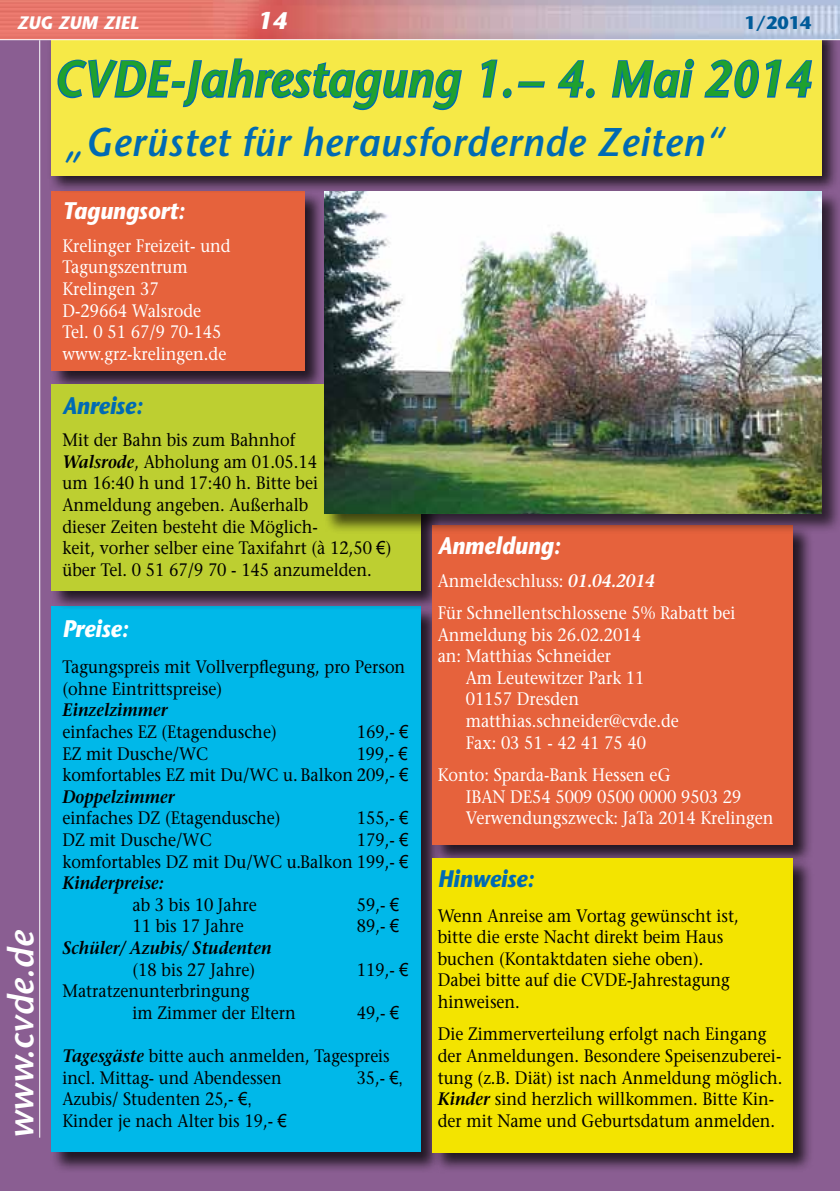
<style>
.page{position:relative;width:840px;height:1191px;background:#fff}
.page>*{position:absolute;margin:0;border:0;box-sizing:border-box;transform-origin:0 0}
.t1{font:italic 600 50px "Stone Sans";letter-spacing:.01em;color:#1fa12e;scale:.92 1}
.t2{font:italic 600 40px "Stone Sans";letter-spacing:.02em;color:#006ab3;scale:.95 1}
.t3{font:italic 600 36px "Stone Sans";color:#fff}
.t4{font:italic 700 24px "Stone Sans";color:#fff;scale:.9 1}
.t5{font:italic 700 24px "Stone Sans";color:#006ab3;scale:.9 1}
.t6{font:italic 700 24px "Stone Sans";color:#fff}
.t7{font:18px/21.6px "Stone Serif";color:#000;scale:.9 1}
.t8{font:18px/21.6px "Stone Serif";color:#fff;scale:.9 1}
.t9{font:18px/21.6px "Stone Serif";color:#000;text-align:right;scale:.89 1}
.t10{font:italic 600 18px "Stone Serif Std";color:#000;scale:.9 1}
.t11{font:italic 600 18px "Stone Serif";color:#000;scale:.9 1}
.t12{font:italic 700 18px "Stone Sans";color:#fff}
.t13{font:700 18px "Stone Sans";color:#005b9a}
.s1{font-weight:600;font-style:italic}
.s2{font-family:"Arial"}
</style>
<div class="page">
<div style="left:0;top:20px;width:839px;height:1171px;background:#8a5e92"></div>
<div style="left:50px;top:605px;width:391px;height:568px;background:#000;opacity:.75"></div>
<div style="left:51px;top:606px;width:369px;height:546px;background:#00b8e9"></div>
<div style="left:50px;top:190px;width:275px;height:201px;background:#000;opacity:.75"></div>
<div style="left:51px;top:191px;width:253px;height:180px;background:#e6623c"></div>
<div style="left:47px;top:26px;width:792px;height:168px;background:#000;opacity:.75"></div>
<div style="left:51px;top:30px;width:770px;height:146px;background:#f6e947"></div>
<div style="left:50px;top:383px;width:391px;height:228px;background:#000;opacity:.75"></div>
<div style="left:51px;top:384px;width:369px;height:206px;background:#bdcf31"></div>
<div style="left:431px;top:524px;width:383px;height:341px;background:#000;opacity:.75"></div>
<div style="left:432px;top:525px;width:360px;height:320px;background:#e6623c"></div>
<div style="left:431px;top:857px;width:383px;height:316px;background:#000;opacity:.75"></div>
<div style="left:432px;top:858px;width:360px;height:294px;background:#f3e400"></div>
<svg style="left:56px;top:40px;width:407px;height:143px"></svg>
<svg style="left:481px;top:59px;width:17px;height:39px"></svg>
<div style="left:502px;top:88px;width:9px;height:10px;border:2px solid #006ab3;border-radius:50%"></div>
<svg style="left:517px;top:81px;width:28px;height:7px"></svg>
<svg style="left:557px;top:60px;width:27px;height:38px"></svg>
<div style="left:585px;top:88px;width:9px;height:10px;border:2px solid #006ab3;border-radius:50%"></div>
<svg style="left:610px;top:40px;width:85px;height:59px"></svg>
<svg style="left:704px;top:59px;width:109px;height:40px"></svg>
<div style="left:323px;top:190px;width:516px;height:344px;background:#000;opacity:.66"></div>
<img style="left:324px;top:191px;width:497px;height:322px">
<img style="left:0;top:0;width:839px;height:39px">
<hr style="left:0;top:39px;width:839px;height:1px;background:#fff">
<hr style="left:39px;top:40px;width:1px;height:1097px;background:#fff">
<p class="t12" style="left:17px;top:11px;width:123px">ZUG ZUM ZIEL</p>
<h3 class="t6" style="left:257px;top:6px;width:32px">14</h3>
<p class="t13" style="left:744px;top:11px;width:69px">1/2014</p>
<h3 class="t3" style="left:-2px;top:1139px;width:210px;rotate:-90deg">www.cvde.de</h3>
<h1 class="t1" style="left:54px;top:48px;width:823px">CVDE-Jahrestagung 1. – 4. Mai 2014</h1>
<h2 class="t2" style="left:65px;top:118px;width:694px">„Gerüstet für herausfordernde Zeiten“</h2>
<h3 class="t4" style="left:62px;top:196px;width:138px">Tagungsort:</h3>
<p class="t8" style="left:62px;top:234px;width:188px">Krelinger Freizeit- und<br>Tagungszentrum<br>Krelingen 37<br>D-29664 Walsrode<br>Tel. 0 51 67/9 70-145 www.grz-krelingen.de</p>
<h3 class="t5" style="left:62px;top:390px;width:91px">Anreise:</h3>
<p class="t7" style="left:62px;top:429px;width:367px">Mit der Bahn bis zum Bahnhof<br><span class="s1">Walsrode</span>, Abholung am 01.05.14<br>um 16:40 h und 17:40 h. Bitte bei Anmeldung angeben. Außerhalb<br>dieser Zeiten besteht die Möglich-<br>keit, vorher selber eine Taxifahrt (à 12,50 <span class="s2">€</span>) über Tel. 0 51 67/9 70 - 145 anzumelden.</p>
<h3 class="t4" style="left:437px;top:530px;width:138px">Anmeldung:</h3>
<p class="t8" style="left:437px;top:564px;width:332px;line-height:32.4px">Anmeldeschluss: <span class="s1">01.04.2014<br></span>Für Schnellentschlossene 5% Rabatt bei</p>
<p class="t8" style="left:437px;top:623px;width:227px">Anmeldung bis 26.02.2014 an: Matthias Schneider</p>
<p class="t8" style="left:465px;top:666px;width:238px">Am Leutewitzer Park 11<br>01157 Dresden matthias.schneider@cvde.de<br>Fax: 03 51 - 42 41 75 40</p>
<p class="t8" style="left:465px;top:764px;width:343px;text-indent:-28px">Konto: Sparda-Bank Hessen eG<br>IBAN DE54 5009 0500 0000 9503 29<br>Verwendungszweck: JaTa 2014 Krelingen</p>
<h3 class="t4" style="left:62px;top:613px;width:75px">Preise:</h3>
<p class="t7" style="left:62px;top:656px;width:382px">Tagungspreis mit Vollverpflegung, pro Person (ohne Eintrittspreise)</p>
<p class="t10" style="left:62px;top:699px;width:118px">Einzelzimmer</p>
<p class="t7" style="left:62px;top:720px;width:239px">einfaches EZ (Etagendusche)</p>
<p class="t7" style="left:356px;top:720px;width:59px">169,- <span class="s2">€</span></p>
<p class="t7" style="left:62px;top:742px;width:163px">EZ mit Dusche/WC</p>
<p class="t9" style="left:62px;top:742px;width:390px">199,- <span class="s2">€<br></span>komfortables EZ mit Du/WC u. Balkon 209,- <span class="s2">€</span></p>
<p class="t10" style="left:62px;top:786px;width:126px">Doppelzimmer</p>
<p class="t7" style="left:62px;top:807px;width:244px">einfaches DZ (Etagendusche)</p>
<p class="t7" style="left:356px;top:807px;width:59px">155,- <span class="s2">€</span></p>
<p class="t7" style="left:62px;top:828px;width:167px">DZ mit Dusche/WC</p>
<p class="t7" style="left:62px;top:828px;width:385px;text-align:right">179,- <span class="s2">€<br></span>komfortables DZ mit Du/WC u.Balkon 199,- <span class="s2">€</span></p>
<p class="t10" style="left:62px;top:872px;width:114px">Kinderpreise:</p>
<p class="t7" style="left:132px;top:893px;width:139px">ab 3 bis 10 Jahre</p>
<p class="t7" style="left:356px;top:893px;width:48px">59,- <span class="s2">€</span></p>
<p class="t7" style="left:132px;top:915px;width:125px">11 bis 17 Jahre</p>
<p class="t7" style="left:356px;top:915px;width:48px">89,- <span class="s2">€</span></p>
<p class="t11" style="left:62px;top:936px;width:234px">Schüler/ Azubis/ Studenten</p>
<p class="t7" style="left:132px;top:958px;width:138px">(18 bis 27 Jahre)</p>
<p class="t7" style="left:356px;top:958px;width:59px">119,- <span class="s2">€</span></p>
<p class="t7" style="left:132px;top:980px;width:183px;text-indent:-70px">Matratzenunterbringung<br>im Zimmer der Eltern</p>
<h3 class="t5" style="left:437px;top:863px;width:109px">Hinweise:</h3>
<p class="t7" style="left:437px;top:904px;width:336px">Wenn Anreise am Vortag gewünscht ist, bitte die erste Nacht direkt beim Haus buchen (Kontaktdaten siehe oben).<br>Dabei bitte auf die CVDE-Jahrestagung hinweisen.</p>
<p class="t7" style="left:437px;top:1023px;width:384px">Die Zimmerverteilung erfolgt nach Eingang der Anmeldungen. Besondere Speisenzuberei&shy;tung (z.B. Diät) ist nach Anmeldung möglich.<br><span class="s1">Kinder</span> sind herzlich willkommen. Bitte Kin&shy;der mit Name und Geburtsdatum anmelden.</p>
<p class="t7" style="left:356px;top:1001px;width:48px">49,- <span class="s2">€</span></p>
<p class="t7" style="left:62px;top:1044px;width:365px"><span class="s1">Tagesgäste</span> bitte auch anmelden, Tagespreis incl. Mittag- und Abendessen</p>
<p class="t9" style="left:356px;top:1066px;width:54px">35,- <span class="s2">€,</span></p>
<p class="t7" style="left:62px;top:1088px;width:251px">Azubis/ Studenten 25,- <span class="s2">€,<br></span>Kinder je nach Alter bis 19,- <span class="s2">€</span></p>
</div>
